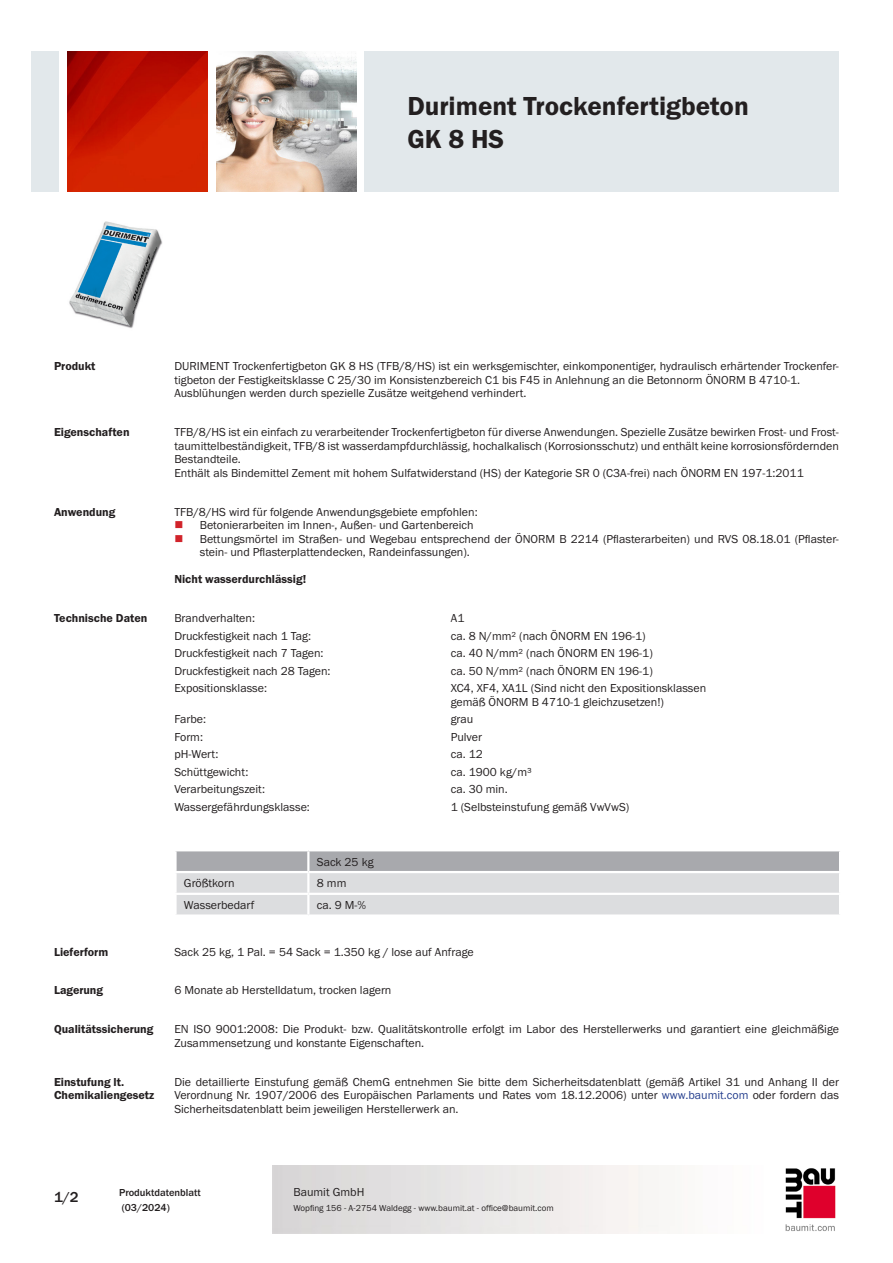
<style>
.page{position:relative;width:893px;height:1263px;background:#fff}
.page>*{position:absolute;margin:0;border:0;box-sizing:border-box;transform-origin:0 0}
.PDS_Produktname{font:27px/32.4px "BM Franklin Gothic URW Dem";color:#231f20}
.t1{font:500 15px "BM Franklin Gothic URW";color:#231f20}
.PDS_Standard{font:12px/13.5px "BM Franklin Gothic URW Boo";color:#231f20}
.PDS_Standard_linksbü{font:12px/13.5px "BM Franklin Gothic URW Boo";color:#231f20}
.PDS_Header{font:12px/13.5px "BM Franklin Gothic URW Dem";color:#231f20}
.PDS_Standard-2{font:12px "BM Franklin Gothic URW Dem";color:#231f20}
.t2{font:500 10.5px/15px "BM Franklin Gothic URW";color:#231f20}
.t3{font:9px "BM Franklin Gothic URW Boo";color:#231f20}
.s1{color:#253f8e}
</style>
<div class="page">
<img style="left:785px;top:1168px;width:51px;height:63px">
<div style="left:32px;top:51px;width:27px;height:140px;background:#e2e8eb"></div>
<img style="left:68px;top:52px;width:140px;height:139px">
<img style="left:216px;top:51px;width:141px;height:140px">
<div style="left:365px;top:51px;width:474px;height:140px;background:#e2e8eb"></div>
<img style="left:69px;top:221px;width:94px;height:107px">
<svg style="left:175px;top:850px;width:665px;height:65px;background:#cfd0d3"></svg>
<hr style="left:308px;top:914px;width:533px;height:3px;background:#fff">
<p class="PDS_Produktname" style="left:407px;top:90px;width:343px">Duriment Trockenfertigbeton<br>GK 8 HS</p>
<p class="PDS_Header" style="left:54px;top:360px;width:43px">Produkt</p>
<p class="PDS_Standard" style="left:174px;top:360px;width:666px">DURIMENT Trockenfertigbeton GK 8 HS (TFB/8/HS) ist ein werksgemischter, einkomponentiger, hydraulisch erhärtender Trockenfer&shy;tigbeton der Festigkeitsklasse C 25/30 im Konsistenzbereich C1 bis F45 in Anlehnung an die Betonnorm ÖNORM B 4710-1.</p>
<p class="PDS_Standard" style="left:174px;top:387px;width:354px">Ausblühungen werden durch spezielle Zusätze weitgehend verhindert.</p>
<p class="PDS_Header" style="left:54px;top:426px;width:77px">Eigenschaften</p>
<p class="PDS_Standard" style="left:174px;top:426px;width:666px;text-align:justify">TFB/8/HS ist ein einfach zu verarbeitender Trockenfertigbeton für diverse Anwendungen. Spezielle Zusätze bewirken Frost- und Frost&shy;taumittelbeständigkeit, TFB/8 ist wasserdampfdurchlässig, hochalkalisch (Korrosionsschutz) und enthält keine korrosionsfördernden Bestandteile.</p>
<p class="PDS_Standard" style="left:174px;top:466px;width:631px">Enthält als Bindemittel Zement mit hohem Sulfatwiderstand (HS) der Kategorie SR 0 (C3A-frei) nach ÖNORM EN 197-1:2011</p>
<p class="PDS_Header" style="left:54px;top:505px;width:63px">Anwendung</p>
<p class="PDS_Standard" style="left:174px;top:505px;width:305px">TFB/8/HS wird für folgende Anwendungsgebiete empfohlen:</p>
<p class="PDS_Standard" style="left:200px;top:519px;width:275px">Betonierarbeiten im Innen-, Außen- und Gartenbereich</p>
<p class="PDS_Standard" style="left:200px;top:532px;width:641px">Bettungsmörtel im Straßen- und Wegebau entsprechend der ÖNORM B 2214 (Pflasterarbeiten) und RVS 08.18.01 (Pflaster&shy;stein- und Pflasterplattendecken, Randeinfassungen).</p>
<p class="PDS_Standard-2" style="left:174px;top:572px;width:133px">Nicht wasserdurchlässig!</p>
<p class="PDS_Header" style="left:54px;top:611px;width:95px">Technische Daten</p>
<p class="PDS_Standard_linksbü" style="left:174px;top:611px;width:82px">Brandverhalten:</p>
<p class="PDS_Standard_linksbü" style="left:451px;top:611px;width:15px">A1</p>
<p class="PDS_Standard_linksbü" style="left:174px;top:629px;width:138px">Druckfestigkeit nach 1 Tag:</p>
<p class="PDS_Standard_linksbü" style="left:451px;top:629px;width:197px">ca. 8 N/mm² (nach ÖNORM EN 196-1)</p>
<p class="PDS_Standard_linksbü" style="left:174px;top:646px;width:151px">Druckfestigkeit nach 7 Tagen:</p>
<p class="PDS_Standard_linksbü" style="left:451px;top:646px;width:204px">ca. 40 N/mm² (nach ÖNORM EN 196-1)</p>
<p class="PDS_Standard_linksbü" style="left:174px;top:664px;width:158px">Druckfestigkeit nach 28 Tagen:</p>
<p class="PDS_Standard_linksbü" style="left:451px;top:664px;width:204px">ca. 50 N/mm² (nach ÖNORM EN 196-1)</p>
<p class="PDS_Standard_linksbü" style="left:174px;top:681px;width:94px">Expositionsklasse:</p>
<p class="PDS_Standard_linksbü" style="left:451px;top:681px;width:257px">XC4, XF4, XA1L (Sind nicht den Expositionsklassen gemäß ÖNORM B 4710-1 gleichzusetzen!)</p>
<p class="PDS_Standard_linksbü" style="left:174px;top:712px;width:33px">Farbe:</p>
<p class="PDS_Standard_linksbü" style="left:451px;top:712px;width:24px">grau</p>
<p class="PDS_Standard_linksbü" style="left:174px;top:730px;width:30px">Form:</p>
<p class="PDS_Standard_linksbü" style="left:451px;top:730px;width:33px">Pulver</p>
<p class="PDS_Standard_linksbü" style="left:174px;top:748px;width:46px">pH-Wert:</p>
<p class="PDS_Standard_linksbü" style="left:451px;top:748px;width:34px">ca. 12</p>
<p class="PDS_Standard_linksbü" style="left:174px;top:765px;width:75px">Schüttgewicht:</p>
<p class="PDS_Standard_linksbü" style="left:451px;top:765px;width:83px">ca. 1900 kg/m³</p>
<p class="PDS_Standard_linksbü" style="left:174px;top:783px;width:92px">Verarbeitungszeit:</p>
<p class="PDS_Standard_linksbü" style="left:451px;top:783px;width:59px">ca. 30 min.</p>
<p class="PDS_Standard_linksbü" style="left:174px;top:800px;width:137px">Wassergefährdungsklasse:</p>
<p class="PDS_Standard_linksbü" style="left:451px;top:800px;width:180px">1 (Selbsteinstufung gemäß VwVwS)</p>
<p class="PDS_Standard_linksbü" style="left:317px;top:855px;width:58px">Sack 25 kg</p>
<p class="PDS_Standard_linksbü" style="left:184px;top:877px;width:52px">Größtkorn</p>
<p class="PDS_Standard_linksbü" style="left:317px;top:877px;width:31px">8 mm</p>
<p class="PDS_Standard_linksbü" style="left:184px;top:899px;width:72px">Wasserbedarf</p>
<p class="PDS_Standard_linksbü" style="left:317px;top:899px;width:51px">ca. 9 M-%</p>
<p class="PDS_Header" style="left:54px;top:945px;width:56px">Lieferform</p>
<p class="PDS_Standard" style="left:174px;top:945px;width:301px">Sack 25 kg, 1 Pal. = 54 Sack = 1.350 kg / lose auf Anfrage</p>
<p class="PDS_Header" style="left:54px;top:984px;width:51px">Lagerung</p>
<p class="PDS_Standard" style="left:174px;top:984px;width:219px">6 Monate ab Herstelldatum, trocken lagern</p>
<p class="PDS_Header" style="left:54px;top:1023px;width:101px">Qualitätssicherung</p>
<p class="PDS_Standard" style="left:174px;top:1023px;width:666px">EN ISO 9001:2008: Die Produkt- bzw. Qualitätskontrolle erfolgt im Labor des Herstellerwerks und garantiert eine gleichmäßige<br>Zusammensetzung und konstante Eigenschaften.</p>
<p class="PDS_Header" style="left:54px;top:1075px;width:102px">Einstufung lt.<br>Chemikaliengesetz</p>
<p class="PDS_Standard" style="left:174px;top:1075px;width:666px;text-align:justify">Die detaillierte Einstufung gemäß ChemG entnehmen Sie bitte dem Sicherheitsdatenblatt (gemäß Artikel 31 und Anhang II der Verordnung Nr. 1907/2006 des Europäischen Parlaments und Rates vom 18.12.2006) unter <span class="s1">www.baumit.com</span> oder fordern das Sicherheitsdatenblatt beim jeweiligen Herstellerwerk an.</p>
<p class="t1" style="left:54px;top:1188px;width:26px">1/2</p>
<p class="t2" style="left:119px;top:1185px;width:83px">Produktdatenblatt (03/2024)</p>
<p class="PDS_Standard" style="left:293px;top:1185px;width:73px">Baumit GmbH</p>
<p class="t3" style="left:293px;top:1202px;width:262px">Wopfing 156 - A-2754 Waldegg - www.baumit.at - office@baumit.com</p>
</div>
